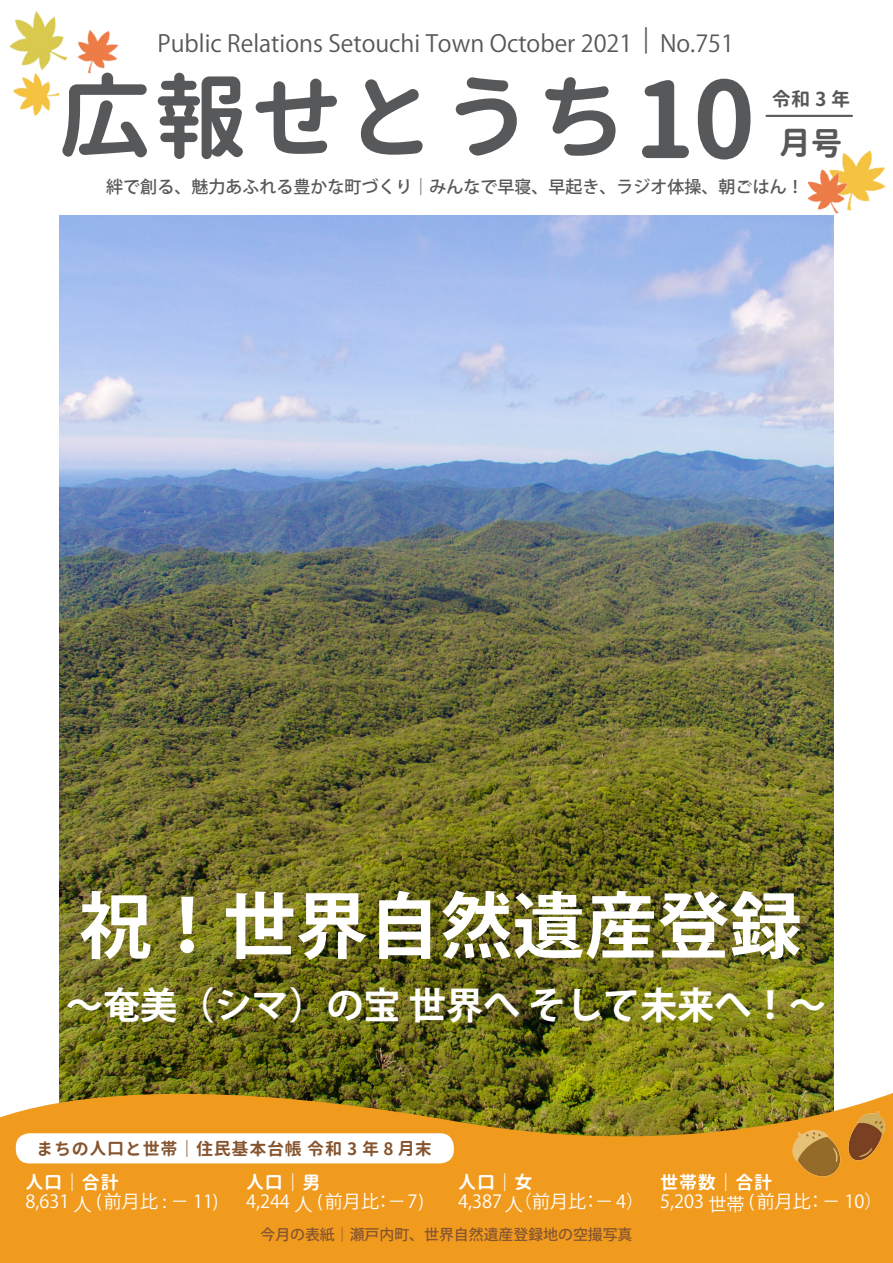
<style>
.page{position:relative;width:893px;height:1263px;background:#fff}
.page>*{position:absolute;margin:0;border:0;box-sizing:border-box;transform-origin:0 0}
.t1{font:700 92.85px "Gen Jyuu Gothic X";letter-spacing:.02em;color:#57585a}
.t2{font:700 72.3px "Koz Go Pro";color:#fff}
.t3{font:700 37.2px "Koz Go Pro";color:#fff}
.t4{font:700 31.95px "Gen Jyuu Gothic X";color:#57585a}
.t5{font:23.4px "Koz Go Pro";color:#57585a}
.t6{font:700 19.2px "Gen Jyuu Gothic X";color:#57585a}
.t7{font:18px "Koz Go Pro";color:#fff}
.t8{font:700 18px "Gen Jyuu Gothic X";letter-spacing:.04em;color:#fff}
.t9{font:700 17.1px "Gen Jyuu Gothic X";letter-spacing:.04em;color:#865530}
.t10{font:500 16.95px "Koz Go Pro";color:#57585a}
.t11{font:500 14.85px "Koz Go Pro";color:#865530}
.s1{font-size:105.3px}
</style>
<div class="page">
<img style="left:9px;top:11px;width:110px;height:105px">
<hr style="left:766px;top:115px;width:86px;height:2px;background:#57585a">
<img style="left:60px;top:216px;width:773px;height:841px">
<img style="left:842px;top:150px;width:44px;height:52px">
<svg style="left:880px;top:189px;width:6px;height:13px"></svg>
<img style="left:801px;top:162px;width:52px;height:54px">
<div style="left:0;top:1163px;width:893px;height:100px;background:#f19b1e"></div>
<img style="left:0;top:1057px;width:893px;height:107px">
<div style="left:16px;top:1133px;width:438px;height:30px;background:#fff;border-radius:14px"></div>
<img style="left:785px;top:1109px;width:108px;height:68px">
<p class="t5" style="left:157px;top:28px;width:578px">Public Relations Setouchi Town October 2021 | No.751</p>
<h1 class="t1" style="left:58px;top:49px;width:698px">広報せとうち<span class="s1">10</span></h1>
<p class="t6" style="left:772px;top:85px;width:80px">令和3年</p>
<h3 class="t4" style="left:779px;top:120px;width:65px">月号</h3>
<p class="t10" style="left:106px;top:176px;width:716px">絆で創る、魅力あふれる豊かな町づくり｜みんなで早寝、早起き、ラジオ体操、朝ごはん！　</p>
<h2 class="t2" style="left:79px;top:879px;width:724px">祝！世界自然遺産登録</h2>
<h3 class="t3" style="left:66px;top:982px;width:762px">～奄美（シマ）の宝 世界へ そして未来へ！～</h3>
<p class="t9" style="left:36px;top:1136px;width:397px">まちの人口と世帯｜住民基本台帳 令和 3 年 8 月末</p>
<p class="t8" style="left:26px;top:1169px;width:95px">人口｜合計</p>
<p class="t7" style="left:26px;top:1190px;width:195px">8,631 人 (前月比 : － 11)</p>
<p class="t8" style="left:246px;top:1169px;width:76px">人口｜男</p>
<p class="t7" style="left:246px;top:1190px;width:180px">4,244 人 (前月比：－7)</p>
<p class="t8" style="left:458px;top:1169px;width:76px">人口｜女</p>
<p class="t7" style="left:458px;top:1190px;width:188px">4,387 人（前月比：－ 4）</p>
<p class="t11" style="left:260px;top:1225px;width:374px">今月の表紙｜瀬戸内町、世界自然遺産登録地の空撮写真</p>
<p class="t8" style="left:660px;top:1169px;width:114px">世帯数｜合計</p>
<p class="t7" style="left:660px;top:1190px;width:224px">5,203 世帯 (前月比：－ 10）</p>
</div>
